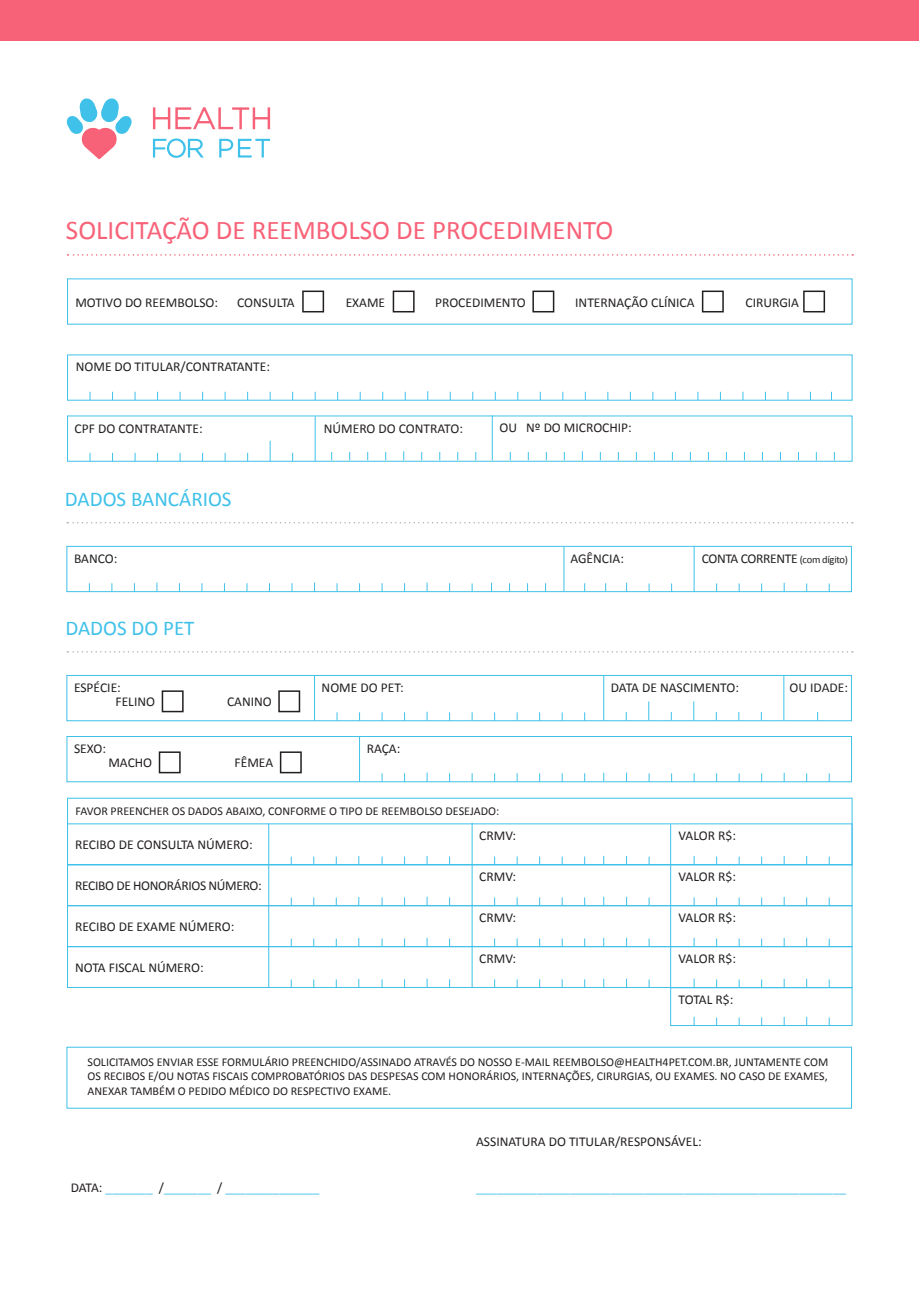
<style>
.page{position:relative;width:919px;height:1289px;background:#fff}
.page>*{position:absolute;margin:0;border:0;box-sizing:border-box;transform-origin:0 0}
.t1{font:27px "Calibri";color:#f76278}
.t2{font:21px "Calibri";color:#3fc1e9}
.t3{font:13.5px "Calibri";color:#231f20}
.t4{font:13.5px "Calibri";color:#3fc1e9}
.t5{font:13.5px "Calibri";letter-spacing:-.025em;color:#231f20}
.t6{font:12px/14.4px "Calibri";color:#231f20;text-align:justify}
.s1{font-size:10.5px}
.s2{color:#231f20}
</style>
<div class="page">
<svg style="left:67px;top:797px;width:785px;height:26px"></svg>
<svg style="left:66px;top:1046px;width:786px;height:62px"></svg>
<svg style="left:67px;top:278px;width:785px;height:47px"></svg>
<svg style="left:67px;top:354px;width:785px;height:47px"></svg>
<svg style="left:67px;top:254px;width:786px;height:2px"></svg>
<div style="left:0;top:0;width:918px;height:40px;background:#f76278"></div>
<div style="left:302px;top:290px;width:22px;height:22px;border:2px solid #231f20"></div>
<div style="left:803px;top:290px;width:22px;height:22px;border:2px solid #231f20"></div>
<div style="left:392px;top:290px;width:22px;height:22px;border:2px solid #231f20"></div>
<div style="left:532px;top:290px;width:22px;height:22px;border:2px solid #231f20"></div>
<div style="left:701px;top:290px;width:22px;height:22px;border:2px solid #231f20"></div>
<svg style="left:153px;top:107px;width:117px;height:22px"></svg>
<svg style="left:153px;top:138px;width:51px;height:20px"></svg>
<svg style="left:219px;top:139px;width:51px;height:18px"></svg>
<svg style="left:66px;top:98px;width:66px;height:61px"></svg>
<svg style="left:67px;top:415px;width:785px;height:47px"></svg>
<hr style="left:471px;top:822px;width:1px;height:42px;background:#3fc1e9">
<svg style="left:66px;top:675px;width:786px;height:46px"></svg>
<hr style="left:603px;top:676px;width:1px;height:44px;background:#3fc1e9">
<svg style="left:66px;top:736px;width:786px;height:46px"></svg>
<svg style="left:67px;top:823px;width:785px;height:203px"></svg>
<hr style="left:359px;top:737px;width:1px;height:44px;background:#3fc1e9">
<svg style="left:67px;top:522px;width:785px;height:1px"></svg>
<svg style="left:67px;top:651px;width:785px;height:1px"></svg>
<svg style="left:66px;top:545px;width:786px;height:47px"></svg>
<p class="t1" style="left:66px;top:213px;width:549px">SOLICITAÇÃO DE REEMBOLSO DE PROCEDIMENTO</p>
<p class="t3" style="left:75px;top:294px;width:144px">MOTIVO DO REEMBOLSO:</p>
<p class="t3" style="left:237px;top:294px;width:59px">CONSULTA</p>
<p class="t3" style="left:345px;top:294px;width:41px">EXAME</p>
<p class="t3" style="left:435px;top:294px;width:92px">PROCEDIMENTO</p>
<p class="t3" style="left:575px;top:294px;width:121px">INTERNAÇÃO CLÍNICA</p>
<p class="t3" style="left:745px;top:294px;width:55px">CIRURGIA</p>
<p class="t3" style="left:76px;top:358px;width:196px">NOME DO TITULAR/CONTRATANTE:</p>
<p class="t3" style="left:75px;top:419px;width:129px">CPF DO CONTRATANTE:</p>
<p class="t2" style="left:65px;top:485px;width:168px">DADOS BANCÁRIOS</p>
<p class="t3" style="left:74px;top:550px;width:45px">BANCO:</p>
<p class="t2" style="left:66px;top:614px;width:130px">DADOS DO PET</p>
<p class="t3" style="left:74px;top:679px;width:48px">ESPÉCIE:</p>
<p class="t3" style="left:115px;top:693px;width:41px">FELINO</p>
<p class="t3" style="left:227px;top:693px;width:46px">CANINO</p>
<p class="t3" style="left:324px;top:419px;width:141px">NÚMERO DO CONTRATO:</p>
<p class="t3" style="left:321px;top:679px;width:84px">NOME DO PET:</p>
<p class="t3" style="left:74px;top:740px;width:33px">SEXO:</p>
<p class="t3" style="left:366px;top:740px;width:35px">RAÇA:</p>
<p class="t3" style="left:108px;top:754px;width:45px">MACHO</p>
<p class="t3" style="left:234px;top:754px;width:40px">FÊMEA</p>
<p class="t3" style="left:499px;top:419px;width:134px">OU Nº DO MICROCHIP:</p>
<p class="t3" style="left:570px;top:550px;width:55px">AGÊNCIA:</p>
<p class="t5" style="left:701px;top:549px;width:148px">CONTA CORRENTE <span class="s1">(com dígito)</span></p>
<p class="t3" style="left:610px;top:678px;width:130px">DATA DE NASCIMENTO:</p>
<p class="t3" style="left:789px;top:678px;width:60px">OU IDADE:</p>
<p class="t6" style="left:75px;top:803px;width:425px">FAVOR PREENCHER OS DADOS ABAIXO, CONFORME O TIPO DE REEMBOLSO DESEJADO:</p>
<p class="t3" style="left:75px;top:835px;width:179px">RECIBO DE CONSULTA NÚMERO:</p>
<p class="t3" style="left:479px;top:826px;width:38px">CRMV:</p>
<p class="t3" style="left:678px;top:827px;width:59px">VALOR R$:</p>
<p class="t5" style="left:75px;top:876px;width:188px">RECIBO DE HONORÁRIOS NÚMERO:</p>
<p class="t3" style="left:75px;top:918px;width:161px">RECIBO DE EXAME NÚMERO:</p>
<p class="t3" style="left:75px;top:959px;width:130px">NOTA FISCAL NÚMERO:</p>
<p class="t3" style="left:479px;top:867px;width:38px">CRMV:</p>
<p class="t3" style="left:678px;top:868px;width:59px">VALOR R$:</p>
<p class="t3" style="left:479px;top:908px;width:38px">CRMV:</p>
<p class="t3" style="left:678px;top:909px;width:59px">VALOR R$:</p>
<p class="t3" style="left:479px;top:949px;width:38px">CRMV:</p>
<p class="t3" style="left:678px;top:950px;width:59px">VALOR R$:</p>
<p class="t3" style="left:678px;top:991px;width:56px">TOTAL R$:</p>
<p class="t6" style="left:87px;top:1054px;width:742px">SOLICITAMOS ENVIAR ESSE FORMULÁRIO PREENCHIDO/ASSINADO ATRAVÉS DO NOSSO E-MAIL REEMBOLSO@HEALTH4PET.COM.BR, JUNTAMENTE COM OS RECIBOS E/OU NOTAS FISCAIS COMPROBATÓRIOS DAS DESPESAS COM HONORÁRIOS, INTERNAÇÕES, CIRURGIAS, OU EXAMES. NO CASO DE EXAMES, ANEXAR TAMBÉM O PEDIDO MÉDICO DO RESPECTIVO EXAME.</p>
<p class="t4" style="left:71px;top:1179px;width:250px"><span class="s2">DATA:</span> _______ <span class="s2">/</span>_______ <span class="s2">/</span> ______________</p>
<p class="t3" style="left:476px;top:1132px;width:227px">ASSINATURA DO TITULAR/RESPONSÁVEL:</p>
<p class="t4" style="left:476px;top:1178px;width:371px">_______________________________________________________</p>
</div>
